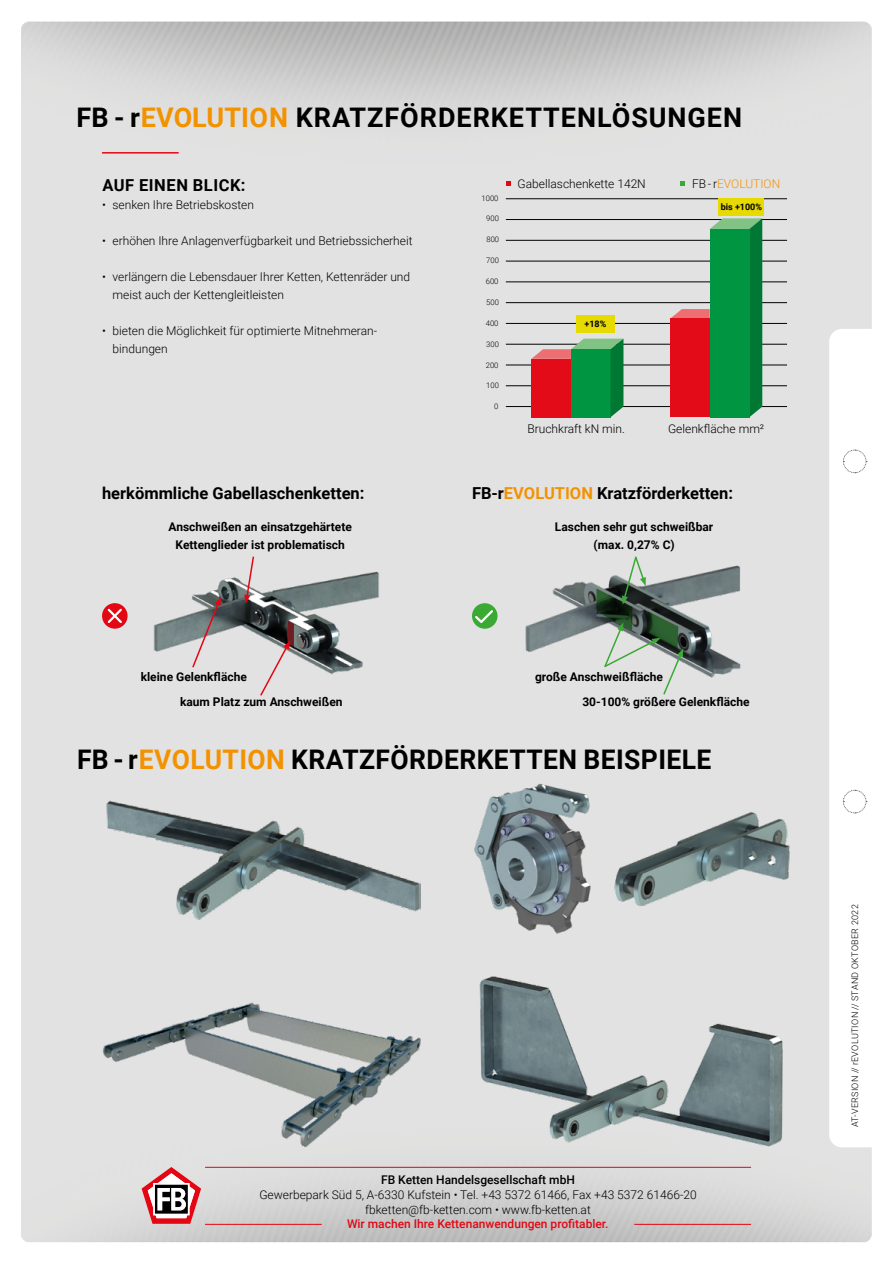
<style>
.page{position:relative;width:893px;height:1263px;background:#fff}
.page>*{position:absolute;margin:0;border:0;box-sizing:border-box;transform-origin:0 0}
.t1{font:700 27px "Roboto";letter-spacing:.015em;color:#000}
.t2{font:700 27px "Roboto";letter-spacing:.035em;color:#000}
.t3{font:700 16.5px "Roboto";color:#000}
.t4{font:700 16.5px "Roboto";letter-spacing:.035em;color:#000}
.t5{font:300 12px/18px "Roboto";color:#000}
.t6{font:700 12px/18px "Roboto";color:#000;text-align:center}
.t7{font:500 12px "Roboto";color:#e30613}
.t8{font:500 12px "Roboto";color:#000}
.t9{font:300 12px "Roboto";color:#f39200}
.t10{font:300 9px "Roboto";letter-spacing:.035em;color:#000}
.t11{font:700 9px "Roboto";color:#000}
.t12{font:300 7.65px "Roboto";color:#000}
.s1{color:#f39200}
.s2{color:#000}
</style>
<div class="page">
<img style="left:21px;top:21px;width:851px;height:1222px">
<svg style="left:142px;top:1167px;width:59px;height:57px"></svg>
<hr style="left:205px;top:1167px;width:546px;height:1px;background:#e30613">
<hr style="left:205px;top:1224px;width:117px;height:1px;background:#e30613">
<hr style="left:634px;top:1224px;width:117px;height:1px;background:#e30613">
<hr style="left:102px;top:152px;width:77px;height:2px;background:#e30613">
<hr style="left:506px;top:406px;width:281px;height:1px;background:#010202">
<hr style="left:506px;top:385px;width:281px;height:1px;background:#010202">
<hr style="left:506px;top:365px;width:281px;height:1px;background:#010202">
<hr style="left:506px;top:344px;width:281px;height:1px;background:#010202">
<hr style="left:506px;top:323px;width:281px;height:1px;background:#010202">
<hr style="left:506px;top:302px;width:281px;height:1px;background:#010202">
<hr style="left:506px;top:282px;width:281px;height:1px;background:#010202">
<hr style="left:506px;top:261px;width:281px;height:1px;background:#010202">
<hr style="left:506px;top:240px;width:281px;height:1px;background:#010202">
<hr style="left:506px;top:219px;width:281px;height:1px;background:#010202">
<hr style="left:506px;top:198px;width:281px;height:1px;background:#010202">
<svg style="left:531px;top:339px;width:92px;height:78px;background:#6c6a43"></svg>
<svg style="left:670px;top:218px;width:92px;height:199px;background:#87ae93"></svg>
<div style="left:670px;top:319px;width:40px;height:98px;background:#e30b17"></div>
<div style="left:710px;top:229px;width:39px;height:188px;background:#009641"></div>
<svg style="left:680px;top:181px;width:5px;height:5px"></svg>
<div style="left:576px;top:315px;width:38px;height:17px;background:#e7da00"></div>
<div style="left:719px;top:198px;width:45px;height:17px;background:#e7da00"></div>
<svg style="left:506px;top:181px;width:4px;height:5px"></svg>
<img style="left:147px;top:570px;width:236px;height:109px">
<svg style="left:191px;top:597px;width:30px;height:72px;background:#aca5a6"></svg>
<svg style="left:244px;top:555px;width:11px;height:48px"></svg>
<svg style="left:259px;top:621px;width:35px;height:76px;background:#b0a4a5"></svg>
<svg style="left:102px;top:603px;width:26px;height:26px"></svg>
<svg style="left:106px;top:607px;width:18px;height:18px"></svg>
<img style="left:519px;top:561px;width:236px;height:127px">
<svg style="left:596px;top:555px;width:87px;height:141px;background:#9ba59e"></svg>
<div style="left:472px;top:603px;width:25px;height:26px;background:#3aaa35;border-radius:50%"></div>
<svg style="left:473px;top:608px;width:22px;height:17px"></svg>
<img style="left:102px;top:998px;width:319px;height:149px">
<img style="left:102px;top:796px;width:319px;height:125px">
<img style="left:613px;top:810px;width:178px;height:96px">
<img style="left:472px;top:972px;width:319px;height:175px">
<img style="left:472px;top:782px;width:119px;height:152px">
<div style="left:829px;top:329px;width:64px;height:818px;background:#fff;border-radius:13px"></div>
<svg style="left:843px;top:789px;width:24px;height:25px"></svg>
<svg style="left:843px;top:449px;width:24px;height:24px"></svg>
<h1 class="t2" style="left:77px;top:98px;width:667px">FB - r<span class="s1">EVOLUTION</span> KRATZFÖRDERKETTENLÖSUNGEN</h1>
<h2 class="t4" style="left:102px;top:174px;width:145px">AUF EINEN BLICK:</h2>
<p class="t5" style="left:102px;top:196px;width:154px">• senken Ihre Betriebskosten</p>
<p class="t5" style="left:102px;top:232px;width:312px">• erhöhen Ihre Anlagenverfügbarkeit und Betriebssicherheit</p>
<p class="t5" style="left:113px;top:268px;width:299px;text-indent:-10px">• verlängern die Lebensdauer Ihrer Ketten, Kettenräder und meist auch der Kettengleitleisten</p>
<p class="t5" style="left:113px;top:322px;width:266px;text-indent:-10px">• bieten die Möglichkeit für optimierte Mitnehmeran&shy;bindungen</p>
<p class="t12" style="left:481px;top:192px;width:18px">1000</p>
<p class="t12" style="left:486px;top:213px;width:14px">900</p>
<p class="t12" style="left:486px;top:234px;width:14px">800</p>
<p class="t12" style="left:486px;top:255px;width:14px">700</p>
<p class="t12" style="left:486px;top:276px;width:14px">600</p>
<p class="t12" style="left:486px;top:297px;width:14px">500</p>
<p class="t12" style="left:486px;top:318px;width:14px">400</p>
<p class="t12" style="left:486px;top:339px;width:14px">300</p>
<p class="t12" style="left:486px;top:359px;width:14px">200</p>
<p class="t12" style="left:486px;top:380px;width:14px">100</p>
<p class="t12" style="left:494px;top:401px;width:6px">0</p>
<p class="t5" style="left:518px;top:174px;width:130px">Gabellaschenkette 142N</p>
<p class="t11" style="left:584px;top:318px;width:23px">+18%</p>
<p class="t9" style="left:692px;top:175px;width:90px"><span class="s2">FB - r</span>EVOLUTION</p>
<p class="t11" style="left:721px;top:201px;width:43px">bis +100%</p>
<p class="t5" style="left:527px;top:419px;width:99px">Bruchkraft kN min.</p>
<p class="t5" style="left:668px;top:419px;width:98px">Gelenkfläche mm²</p>
<h2 class="t3" style="left:102px;top:482px;width:264px">herkömmliche Gabellaschenketten:</h2>
<h2 class="t3" style="left:472px;top:482px;width:263px">FB-r<span class="s1">EVOLUTION</span> Kratzförderketten:</h2>
<p class="t6" style="left:169px;top:517px;width:185px">Anschweißen an einsatzgehärtete<br>Kettenglieder ist problematisch</p>
<p class="t6" style="left:555px;top:517px;width:160px">Laschen sehr gut schweißbar (max. 0,27% C)</p>
<p class="t6" style="left:180px;top:664px;width:164px;line-height:25.3px;text-align:left;text-indent:-39px">kleine Gelenkfläche<br>kaum Platz zum Anschweißen</p>
<p class="t6" style="left:535px;top:667px;width:129px">große Anschweißfläche</p>
<p class="t6" style="left:582px;top:693px;width:169px">30-100% größere Gelenkfläche</p>
<h1 class="t1" style="left:77px;top:741px;width:636px">FB - r<span class="s1">EVOLUTION</span> KRATZFÖRDERKETTEN BEISPIELE</h1>
<p class="t8" style="left:381px;top:1171px;width:195px">FB Ketten Handelsgesellschaft mbH</p>
<p class="t5" style="left:259px;top:1186px;width:439px;line-height:15px;text-align:center">Gewerbepark Süd 5, A-6330 Kufstein • Tel. +43 5372 61466, Fax +43 5372 61466-20 fbketten@fb-ketten.com • www.fb-ketten.at</p>
<p class="t7" style="left:347px;top:1215px;width:263px">Wir machen Ihre Kettenanwendungen profitabler.</p>
<p class="t10" style="left:849px;top:1127px;width:224px;rotate:-90deg">AT-VERSION // rEVOLUTION // STAND OKTOBER 2022</p>
</div>
